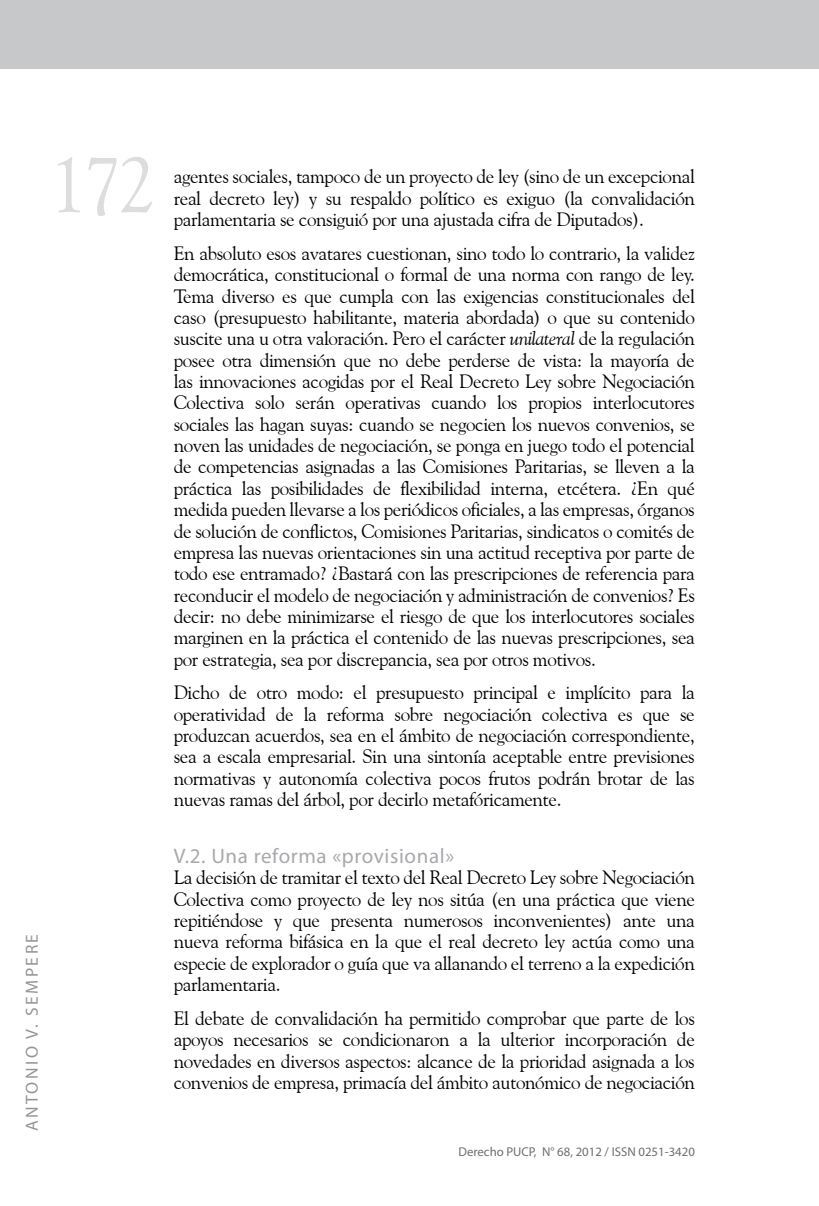
<style>
.page{position:relative;width:819px;height:1206px;background:#fff}
.page>*{position:absolute;margin:0;border:0;box-sizing:border-box;transform-origin:0 0}
.t1{font:78.75px "Goudy Old Style BT";color:#dcddde}
.t2{font:21px "Myriad Pro";letter-spacing:.03em;color:#a7a9ac}
.t3{font:19.25px/21.3px "Goudy Old Style BT";letter-spacing:-.02em;color:#000;text-align:justify}
.t4{font:17.5px "Myriad Pro";letter-spacing:.14em;color:#939598}
.t5{font:12.78px "Myriad Pro";color:#6d6e71}
.s1{font-style:italic}
</style>
<div class="page">
<div style="left:0;top:0;width:819px;height:69px;background:#c7c8ca"></div>
<h1 class="t1" style="left:49px;top:136px;width:109px">172</h1>
<p class="t4" style="left:21px;top:1131px;width:199px;rotate:-90deg">Antonio V. Sempere</p>
<p class="t3" style="left:174px;top:166px;width:522px">agentes sociales, tampoco de un proyecto de ley (sino de un excepcional real decreto ley) y su respaldo político es exiguo (la convalidación parlamentaria se consiguió por una ajustada cifra de Diputados).</p>
<p class="t3" style="left:174px;top:242px;width:522px">En absoluto esos avatares cuestionan, sino todo lo contrario, la validez democrática, constitucional o formal de una norma con rango de ley.<br>Tema diverso es que cumpla con las exigencias constitucionales del caso (presupuesto habilitante, materia abordada) o que su contenido suscite una u otra valoración. Pero el carácter <span class="s1">unilateral</span> de la regulación posee otra dimensión que no debe perderse de vista: la mayoría de las innovaciones acogidas por el Real Decreto Ley sobre Negociación Colectiva solo serán operativas cuando los propios interlocutores sociales las hagan suyas: cuando se negocien los nuevos convenios, se noven las unidades de negociación, se ponga en juego todo el potencial de competencias asignadas a las Comisiones Paritarias, se lleven a la práctica las posibilidades de flexibilidad interna, etcétera. ¿En qué medida pueden llevarse a los periódicos oficiales, a las empresas, órganos de solución de conflictos, Comisiones Paritarias, sindicatos o comités de empresa las nuevas orientaciones sin una actitud receptiva por parte de todo ese entramado? ¿Bastará con las prescripciones de referencia para reconducir el modelo de negociación y administración de convenios? Es decir: no debe minimizarse el riesgo de que los interlocutores sociales marginen en la práctica el contenido de las nuevas prescripciones, sea por estrategia, sea por discrepancia, sea por otros motivos.</p>
<p class="t3" style="left:174px;top:681px;width:522px">Dicho de otro modo: el presupuesto principal e implícito para la operatividad de la reforma sobre negociación colectiva es que se produzcan acuerdos, sea en el ámbito de negociación correspondiente, sea a escala empresarial. Sin una sintonía aceptable entre previsiones normativas y autonomía colectiva pocos frutos podrán brotar de las nuevas ramas del árbol, por decirlo metafóricamente.</p>
<p class="t2" style="left:174px;top:843px;width:282px">V.2. Una reforma «provisional»</p>
<p class="t3" style="left:174px;top:866px;width:522px">La decisión de tramitar el texto del Real Decreto Ley sobre Negociación Colectiva como proyecto de ley nos sitúa (en una práctica que viene repitiéndose y que presenta numerosos inconvenientes) ante una nueva reforma bifásica en la que el real decreto ley actúa como una especie de explorador o guía que va allanando el terreno a la expedición parlamentaria.</p>
<p class="t3" style="left:174px;top:1007px;width:522px">El debate de convalidación ha permitido comprobar que parte de los apoyos necesarios se condicionaron a la ulterior incorporación de novedades en diversos aspectos: alcance de la prioridad asignada a los convenios de empresa, primacía del ámbito autonómico de negociación</p>
<p class="t5" style="left:458px;top:1144px;width:160px">Derecho PUCP, N° 68, 2012 / ISSN</p>
<p class="t5" style="left:638px;top:1144px;width:58px">0251-3420</p>
</div>
